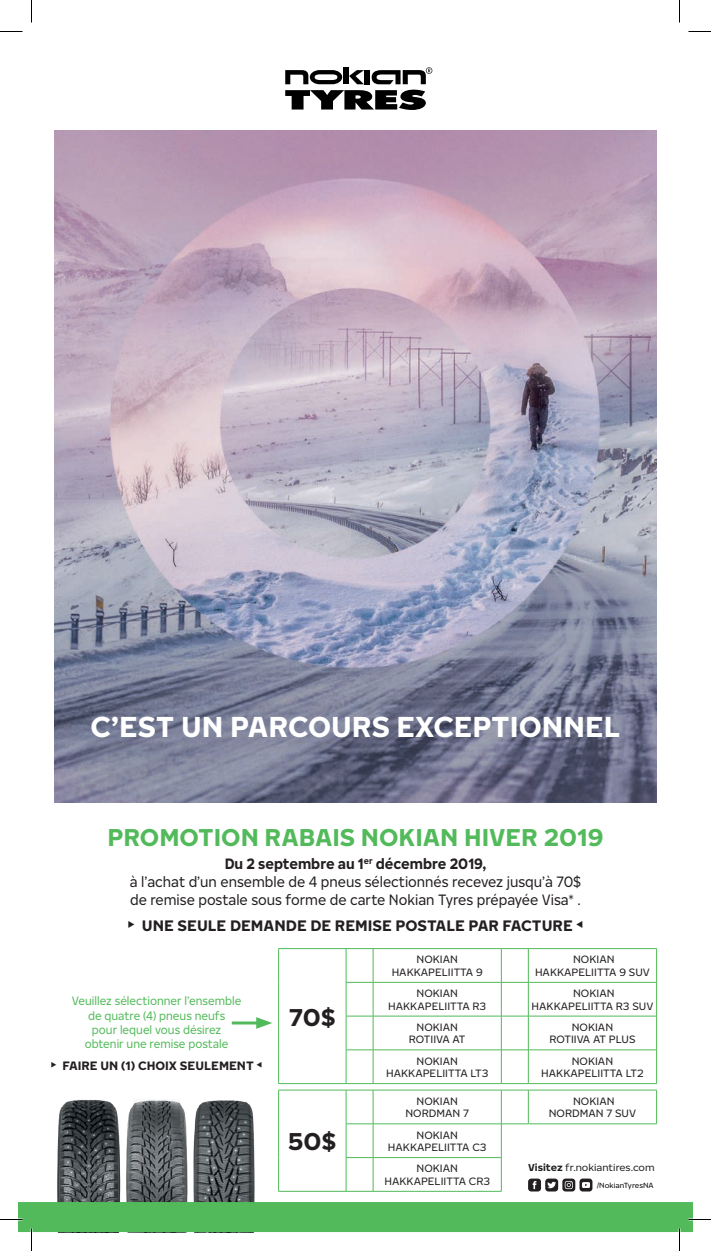
<style>
.page{position:relative;width:711px;height:1251px;background:#fff}
.page>*{position:absolute;margin:0;border:0;box-sizing:border-box;transform-origin:0 0}
.t1{font:700 28.5px "Nokian Tyres Sans";color:#fff}
.t2{font:700 24px "Nokian Tyres Sans";color:#52ba5a}
.t3{font:700 24px "Nokian Tyres Sans";color:#231f20}
.t4{font:700 15px "Nokian Tyres Sans";color:#231f20}
.t5{font:14.85px/17.9px "Nokian Tyres Sans";color:#231f20;text-align:center;scale:.9 1}
.t6{font:12px/14.4px "Nokian Tyres Sans";color:#52ba5a;text-align:center;scale:.9 1}
.t7{font:700 12px "Nokian Tyres Sans";color:#231f20}
.t8{font:10.5px/12.6px "Nokian Tyres Sans";color:#231f20;text-align:center}
.t9{font:10.05px "Nokian Tyres Sans";color:#231f20}
.t10{font:7.35px "Nokian Tyres Sans";color:#040503}
.s1{font-weight:700}
</style>
<div class="page">
<img style="left:57px;top:1104px;width:7px;height:129px">
<img style="left:64px;top:1099px;width:68px;height:134px">
<img style="left:132px;top:1096px;width:184px;height:137px">
<img style="left:55px;top:131px;width:602px;height:672px">
<svg style="left:285px;top:90px;width:141px;height:20px"></svg>
<svg style="left:285px;top:70px;width:57px;height:14px"></svg>
<div style="left:365px;top:70px;width:5px;height:14px;background:#000"></div>
<div style="left:344px;top:67px;width:5px;height:17px;background:#000"></div>
<svg style="left:349px;top:70px;width:15px;height:14px"></svg>
<svg style="left:372px;top:67px;width:60px;height:17px"></svg>
<hr style="left:232px;top:1021px;width:30px;height:3px;background:#52ba5a">
<svg style="left:256px;top:1017px;width:16px;height:12px"></svg>
<div style="left:18px;top:1202px;width:675px;height:30px;background:#52ba5a"></div>
<hr style="left:278px;top:1090px;width:68px;height:1px;background:#52ba5a">
<hr style="left:278px;top:1090px;width:1px;height:34px;background:#52ba5a">
<hr style="left:278px;top:1124px;width:1px;height:34px;background:#52ba5a">
<hr style="left:278px;top:1158px;width:1px;height:33px;background:#52ba5a">
<hr style="left:278px;top:1191px;width:68px;height:1px;background:#52ba5a">
<svg style="left:347px;top:1090px;width:26px;height:1px"></svg>
<hr style="left:346px;top:1090px;width:1px;height:34px;background:#52ba5a">
<hr style="left:373px;top:1090px;width:128px;height:1px;background:#52ba5a">
<hr style="left:373px;top:1090px;width:1px;height:34px;background:#52ba5a">
<svg style="left:502px;top:1090px;width:26px;height:1px"></svg>
<hr style="left:501px;top:1090px;width:1px;height:34px;background:#52ba5a">
<hr style="left:528px;top:1090px;width:129px;height:1px;background:#52ba5a">
<hr style="left:528px;top:1090px;width:1px;height:34px;background:#52ba5a">
<hr style="left:656px;top:1090px;width:1px;height:34px;background:#52ba5a">
<svg style="left:347px;top:1124px;width:26px;height:1px"></svg>
<hr style="left:346px;top:1124px;width:1px;height:33px;background:#52ba5a">
<hr style="left:373px;top:1124px;width:128px;height:1px;background:#52ba5a">
<hr style="left:373px;top:1124px;width:1px;height:33px;background:#52ba5a">
<svg style="left:502px;top:1124px;width:26px;height:1px"></svg>
<hr style="left:501px;top:1124px;width:1px;height:33px;background:#52ba5a">
<hr style="left:528px;top:1124px;width:129px;height:1px;background:#52ba5a">
<svg style="left:346px;top:1157px;width:27px;height:1px"></svg>
<hr style="left:346px;top:1158px;width:1px;height:33px;background:#52ba5a">
<hr style="left:373px;top:1157px;width:129px;height:1px;background:#52ba5a">
<hr style="left:373px;top:1158px;width:1px;height:33px;background:#52ba5a">
<hr style="left:501px;top:1158px;width:1px;height:33px;background:#52ba5a">
<svg style="left:346px;top:1191px;width:27px;height:1px"></svg>
<hr style="left:373px;top:1191px;width:129px;height:1px;background:#52ba5a">
<hr style="left:278px;top:948px;width:68px;height:1px;background:#52ba5a">
<hr style="left:278px;top:949px;width:1px;height:33px;background:#52ba5a">
<hr style="left:278px;top:982px;width:1px;height:34px;background:#52ba5a">
<hr style="left:278px;top:1016px;width:1px;height:34px;background:#52ba5a">
<hr style="left:278px;top:1050px;width:1px;height:33px;background:#52ba5a">
<hr style="left:278px;top:1083px;width:68px;height:1px;background:#52ba5a">
<svg style="left:346px;top:948px;width:27px;height:1px"></svg>
<hr style="left:346px;top:949px;width:1px;height:33px;background:#52ba5a">
<hr style="left:373px;top:948px;width:128px;height:1px;background:#52ba5a">
<hr style="left:373px;top:949px;width:1px;height:33px;background:#52ba5a">
<svg style="left:501px;top:948px;width:27px;height:1px"></svg>
<hr style="left:501px;top:949px;width:1px;height:33px;background:#52ba5a">
<hr style="left:528px;top:948px;width:129px;height:1px;background:#52ba5a">
<hr style="left:528px;top:949px;width:1px;height:33px;background:#52ba5a">
<hr style="left:656px;top:949px;width:1px;height:33px;background:#52ba5a">
<svg style="left:346px;top:982px;width:27px;height:1px"></svg>
<hr style="left:346px;top:983px;width:1px;height:33px;background:#52ba5a">
<hr style="left:373px;top:982px;width:128px;height:1px;background:#52ba5a">
<hr style="left:373px;top:983px;width:1px;height:33px;background:#52ba5a">
<svg style="left:501px;top:982px;width:27px;height:1px"></svg>
<hr style="left:501px;top:983px;width:1px;height:33px;background:#52ba5a">
<hr style="left:528px;top:982px;width:129px;height:1px;background:#52ba5a">
<hr style="left:528px;top:983px;width:1px;height:33px;background:#52ba5a">
<hr style="left:656px;top:983px;width:1px;height:33px;background:#52ba5a">
<svg style="left:347px;top:1016px;width:26px;height:1px"></svg>
<hr style="left:346px;top:1016px;width:1px;height:34px;background:#52ba5a">
<hr style="left:373px;top:1016px;width:128px;height:1px;background:#52ba5a">
<hr style="left:373px;top:1016px;width:1px;height:34px;background:#52ba5a">
<svg style="left:502px;top:1016px;width:26px;height:1px"></svg>
<hr style="left:501px;top:1016px;width:1px;height:34px;background:#52ba5a">
<hr style="left:528px;top:1016px;width:129px;height:1px;background:#52ba5a">
<hr style="left:528px;top:1016px;width:1px;height:34px;background:#52ba5a">
<hr style="left:656px;top:1016px;width:1px;height:34px;background:#52ba5a">
<svg style="left:347px;top:1050px;width:26px;height:1px"></svg>
<hr style="left:346px;top:1050px;width:1px;height:33px;background:#52ba5a">
<hr style="left:373px;top:1050px;width:128px;height:1px;background:#52ba5a">
<hr style="left:373px;top:1050px;width:1px;height:33px;background:#52ba5a">
<svg style="left:346px;top:1083px;width:27px;height:1px"></svg>
<hr style="left:373px;top:1083px;width:128px;height:1px;background:#52ba5a">
<svg style="left:502px;top:1050px;width:26px;height:1px"></svg>
<hr style="left:501px;top:1050px;width:1px;height:33px;background:#52ba5a">
<hr style="left:528px;top:1050px;width:129px;height:1px;background:#52ba5a">
<hr style="left:528px;top:1050px;width:1px;height:33px;background:#52ba5a">
<hr style="left:656px;top:1050px;width:1px;height:33px;background:#52ba5a">
<svg style="left:501px;top:1083px;width:27px;height:1px"></svg>
<hr style="left:528px;top:1083px;width:129px;height:1px;background:#52ba5a">
<div style="left:528px;top:1179px;width:13px;height:13px;background:#231f20;border-radius:3px"></div>
<svg style="left:533px;top:1181px;width:3px;height:8px"></svg>
<div style="left:580px;top:1179px;width:12px;height:13px;background:#231f20;border-radius:3px"></div>
<svg style="left:582px;top:1182px;width:8px;height:6px"></svg>
<svg style="left:562px;top:1179px;width:13px;height:13px"></svg>
<svg style="left:565px;top:1181px;width:8px;height:8px"></svg>
<div style="left:545px;top:1179px;width:13px;height:13px;background:#231f20;border-radius:3px"></div>
<svg style="left:547px;top:1182px;width:9px;height:6px"></svg>
<svg style="left:0;top:31px;width:22px;height:1px"></svg>
<svg style="left:688px;top:31px;width:23px;height:1px"></svg>
<svg style="left:0;top:1219px;width:22px;height:1px"></svg>
<svg style="left:688px;top:1219px;width:23px;height:1px"></svg>
<svg style="left:31px;top:0;width:1px;height:22px"></svg>
<svg style="left:31px;top:1228px;width:1px;height:23px"></svg>
<svg style="left:679px;top:0;width:1px;height:22px"></svg>
<svg style="left:679px;top:1228px;width:1px;height:23px"></svg>
<h1 class="t1" style="left:91px;top:702px;width:531px">C’EST UN PARCOURS EXCEPTIONNEL</h1>
<h2 class="t2" style="left:107px;top:817px;width:498px">PROMOTION RABAIS NOKIAN HIVER 2019</h2>
<h3 class="t5" style="left:130px;top:854px;width:503px"><span class="s1">Du 2 septembre au 1</span><sup>er</sup> <span class="s1">décembre 2019,<br></span>à l’achat d’un ensemble de 4 pneus sélectionnés recevez jusqu’à 70$ de remise postale sous forme de carte Nokian Tyres prépayée Visa* .</h3>
<h3 class="t4" style="left:142px;top:912px;width:432px">UNE SEULE DEMANDE DE REMISE POSTALE PAR FACTURE</h3>
<p class="t6" style="left:72px;top:992px;width:190px">Veuillez sélectionner l’ensemble de quatre (4) pneus neufs<br>pour lequel vous désirez obtenir une remise postale</p>
<p class="t7" style="left:62px;top:1055px;width:193px">FAIRE UN (1) CHOIX SEULEMENT</p>
<h2 class="t3" style="left:289px;top:996px;width:49px">70$</h2>
<h2 class="t3" style="left:288px;top:1121px;width:50px">50$</h2>
<p class="t8" style="left:392px;top:952px;width:93px">NOKIAN<br>HAKKAPELIITTA 9</p>
<p class="t8" style="left:535px;top:952px;width:116px">NOKIAN<br>HAKKAPELIITTA 9 SUV</p>
<p class="t8" style="left:388px;top:986px;width:100px">NOKIAN<br>HAKKAPELIITTA R3</p>
<p class="t8" style="left:532px;top:986px;width:123px">NOKIAN<br>HAKKAPELIITTA R3 SUV</p>
<p class="t8" style="left:409px;top:1020px;width:58px">NOKIAN<br>ROTIIVA AT</p>
<p class="t8" style="left:549px;top:1020px;width:88px">NOKIAN<br>ROTIIVA AT PLUS</p>
<p class="t8" style="left:386px;top:1053px;width:104px">NOKIAN<br>HAKKAPELIITTA LT3</p>
<p class="t8" style="left:541px;top:1053px;width:104px">NOKIAN<br>HAKKAPELIITTA LT2</p>
<p class="t8" style="left:405px;top:1094px;width:65px">NOKIAN<br>NORDMAN 7</p>
<p class="t8" style="left:549px;top:1094px;width:89px">NOKIAN<br>NORDMAN 7 SUV</p>
<p class="t8" style="left:388px;top:1127px;width:100px">NOKIAN<br>HAKKAPELIITTA C3</p>
<p class="t8" style="left:384px;top:1161px;width:107px">NOKIAN<br>HAKKAPELIITTA CR3</p>
<p class="t9" style="left:528px;top:1159px;width:128px"><span class="s1">Visitez</span> fr.nokiantires.com</p>
<p class="t10" style="left:597px;top:1179px;width:59px">/NokianTyresNA</p>
</div>
